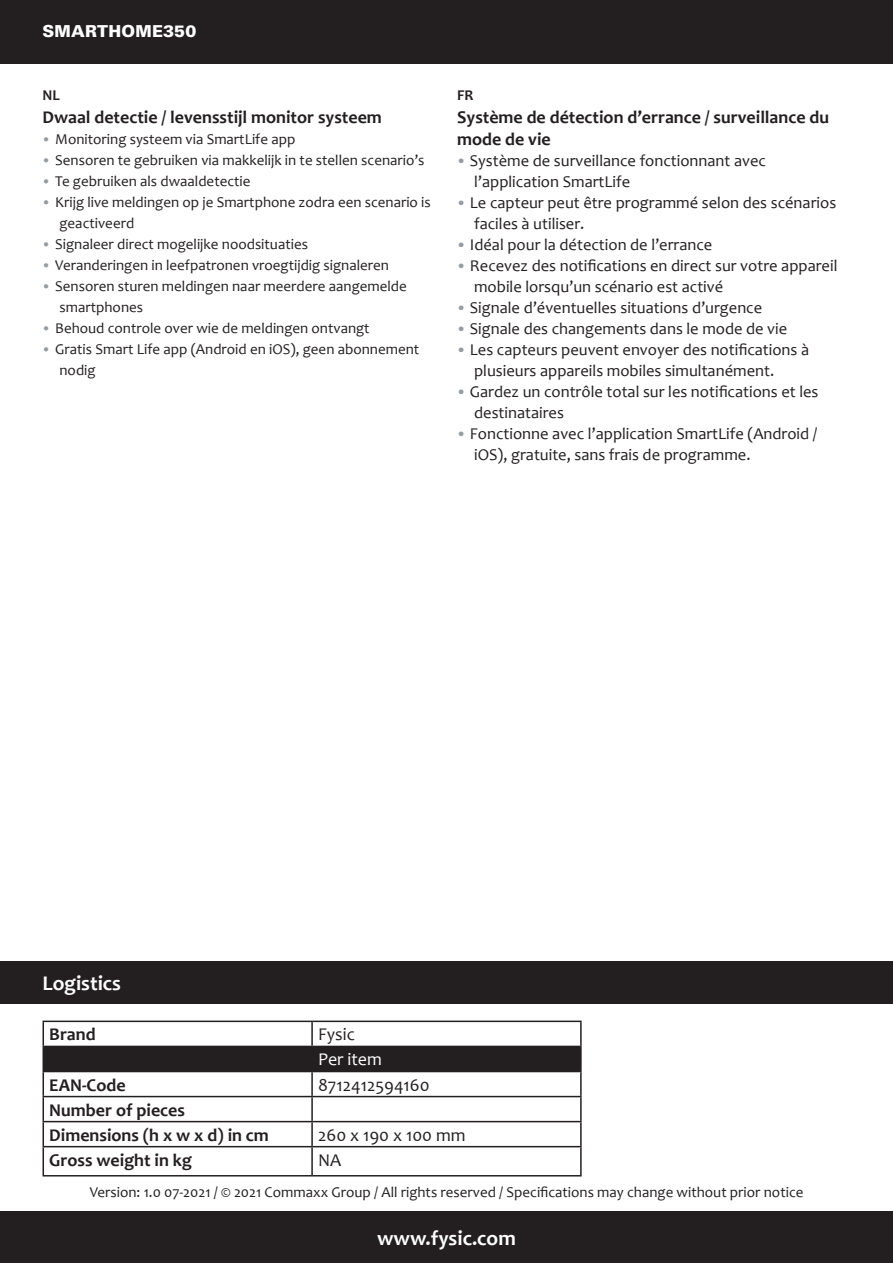
<style>
.page{position:relative;width:893px;height:1263px;background:#fff}
.page>*{position:absolute;margin:0;border:0;box-sizing:border-box;transform-origin:0 0}
._03_Babycare_Basis_B{font:700 21px "Candara";color:#fff}
._03_Babycare_Basis_B-2{font:700 18px/22.5px "Candara";color:#231f20}
.t1{font:18px "Candara";color:#231f20}
.t2{font:18px "Candara";color:#fff}
.t3{font:16.5px/21px "Candara";color:#231f20}
.t4{font:900 16.5px "Univers LT Std";letter-spacing:.01em;color:#fff}
._03_Babycare_Basis_B-3{font:15px/21px "Candara";color:#231f20}
._03_Babycare_Basis_B-4{font:700 15px "Candara";color:#231f20}
.s1{font-family:"Calibri";font-weight:300;color:#959ca1}
</style>
<div class="page">
<div style="left:0;top:0;width:893px;height:64px;background:#231f20"></div>
<div style="left:0;top:1212px;width:893px;height:51px;background:#231f20"></div>
<hr style="left:43px;top:1020px;width:269px;height:2px;background:#231f20">
<hr style="left:312px;top:1020px;width:270px;height:2px;background:#231f20">
<hr style="left:580px;top:1022px;width:2px;height:24px;background:#231f20">
<hr style="left:312px;top:1046px;width:270px;height:1px;background:#231f20">
<hr style="left:580px;top:1047px;width:2px;height:24px;background:#231f20">
<hr style="left:312px;top:1071px;width:270px;height:1px;background:#231f20">
<hr style="left:580px;top:1072px;width:2px;height:24px;background:#231f20">
<hr style="left:312px;top:1096px;width:270px;height:1px;background:#231f20">
<hr style="left:580px;top:1097px;width:2px;height:24px;background:#231f20">
<hr style="left:312px;top:1121px;width:270px;height:1px;background:#231f20">
<hr style="left:580px;top:1122px;width:2px;height:24px;background:#231f20">
<svg style="left:43px;top:1022px;width:538px;height:153px"></svg>
<hr style="left:312px;top:1146px;width:270px;height:1px;background:#231f20">
<hr style="left:311px;top:1147px;width:2px;height:28px;background:#231f20">
<hr style="left:580px;top:1147px;width:2px;height:28px;background:#231f20">
<hr style="left:43px;top:1175px;width:269px;height:1px;background:#231f20">
<hr style="left:312px;top:1175px;width:270px;height:1px;background:#231f20">
<div style="left:0;top:961px;width:893px;height:42px;background:#231f20"></div>
<p class="t4" style="left:43px;top:21px;width:155px">SMARTHOME350</p>
<p class="_03_Babycare_Basis_B-4" style="left:43px;top:86px;width:19px">NL</p>
<p class="_03_Babycare_Basis_B-2" style="left:43px;top:105px;width:341px">Dwaal detectie / levensstijl monitor systeem</p>
<p class="_03_Babycare_Basis_B-3" style="left:43px;top:128px;width:254px"><span class="s1">•</span> Monitoring systeem via SmartLife app</p>
<p class="_03_Babycare_Basis_B-3" style="left:43px;top:149px;width:384px"><span class="s1">•</span> Sensoren te gebruiken via makkelijk in te stellen scenario’s</p>
<p class="_03_Babycare_Basis_B-3" style="left:43px;top:170px;width:210px"><span class="s1">•</span> Te gebruiken als dwaaldetectie</p>
<p class="_03_Babycare_Basis_B-3" style="left:60px;top:191px;width:373px;text-indent:-17px"><span class="s1">•</span> Krijg live meldingen op je Smartphone zodra een scenario is geactiveerd</p>
<p class="_03_Babycare_Basis_B-3" style="left:43px;top:233px;width:267px"><span class="s1">•</span> Signaleer direct mogelijke noodsituaties</p>
<p class="_03_Babycare_Basis_B-3" style="left:43px;top:254px;width:348px"><span class="s1">•</span> Veranderingen in leefpatronen vroegtijdig signaleren</p>
<p class="_03_Babycare_Basis_B-3" style="left:60px;top:275px;width:349px;text-indent:-17px"><span class="s1">•</span> Sensoren sturen meldingen naar meerdere aangemelde smartphones</p>
<p class="_03_Babycare_Basis_B-3" style="left:43px;top:317px;width:329px"><span class="s1">•</span> Behoud controle over wie de meldingen ontvangt</p>
<p class="_03_Babycare_Basis_B-3" style="left:60px;top:338px;width:361px;text-indent:-17px"><span class="s1">•</span> Gratis Smart Life app (Android en iOS), geen abonnement nodig</p>
<p class="_03_Babycare_Basis_B-4" style="left:457px;top:86px;width:18px">FR</p>
<p class="_03_Babycare_Basis_B-2" style="left:457px;top:105px;width:373px">Système de détection d’errance / surveillance du mode de vie</p>
<p class="t3" style="left:474px;top:150px;width:293px;text-indent:-17px"><span class="s1">•</span> Système de surveillance fonctionnant avec l’application SmartLife</p>
<p class="t3" style="left:474px;top:192px;width:364px;text-indent:-17px"><span class="s1">•</span> Le capteur peut être programmé selon des scénarios faciles à utiliser.</p>
<p class="t3" style="left:457px;top:234px;width:257px"><span class="s1">•</span> Idéal pour la détection de l’errance</p>
<p class="t3" style="left:474px;top:255px;width:365px;text-indent:-17px"><span class="s1">•</span> Recevez des notifications en direct sur votre appareil mobile lorsqu’un scénario est activé</p>
<p class="t3" style="left:457px;top:297px;width:307px"><span class="s1">•</span> Signale d’éventuelles situations d’urgence</p>
<p class="t3" style="left:457px;top:318px;width:332px"><span class="s1">•</span> Signale des changements dans le mode de vie</p>
<p class="t3" style="left:474px;top:339px;width:337px;text-indent:-17px"><span class="s1">•</span> Les capteurs peuvent envoyer des notifications à plusieurs appareils mobiles simultanément.</p>
<p class="t3" style="left:474px;top:381px;width:346px;text-indent:-17px"><span class="s1">•</span> Gardez un contrôle total sur les notifications et les destinataires</p>
<p class="t3" style="left:474px;top:423px;width:345px;text-indent:-17px"><span class="s1">•</span> Fonctionne avec l’application SmartLife (Android / iOS), gratuite, sans frais de programme.</p>
<p class="_03_Babycare_Basis_B" style="left:43px;top:970px;width:80px">Logistics</p>
<p class="_03_Babycare_Basis_B-2" style="left:49px;top:1023px;width:48px">Brand</p>
<p class="t1" style="left:318px;top:1023px;width:38px">Fysic</p>
<p class="t2" style="left:318px;top:1048px;width:65px">Per item</p>
<p class="_03_Babycare_Basis_B-2" style="left:49px;top:1073px;width:78px">EAN-Code</p>
<p class="t1" style="left:318px;top:1073px;width:113px">8712412594160</p>
<p class="_03_Babycare_Basis_B-2" style="left:49px;top:1098px;width:137px">Number of pieces</p>
<p class="_03_Babycare_Basis_B-2" style="left:49px;top:1123px;width:221px">Dimensions (h x w x d) in cm</p>
<p class="t1" style="left:318px;top:1123px;width:149px">260 x 190 x 100 mm</p>
<p class="_03_Babycare_Basis_B-2" style="left:49px;top:1148px;width:144px">Gross weight in kg</p>
<p class="t1" style="left:318px;top:1148px;width:25px">NA</p>
<p class="_03_Babycare_Basis_B-3" style="left:90px;top:1182px;width:715px">Version: 1.0 07-2021 / © 2021 Commaxx Group / All rights reserved / Specifications may change without prior notice</p>
<p class="_03_Babycare_Basis_B" style="left:377px;top:1225px;width:140px">www.fysic.com</p>
</div>
